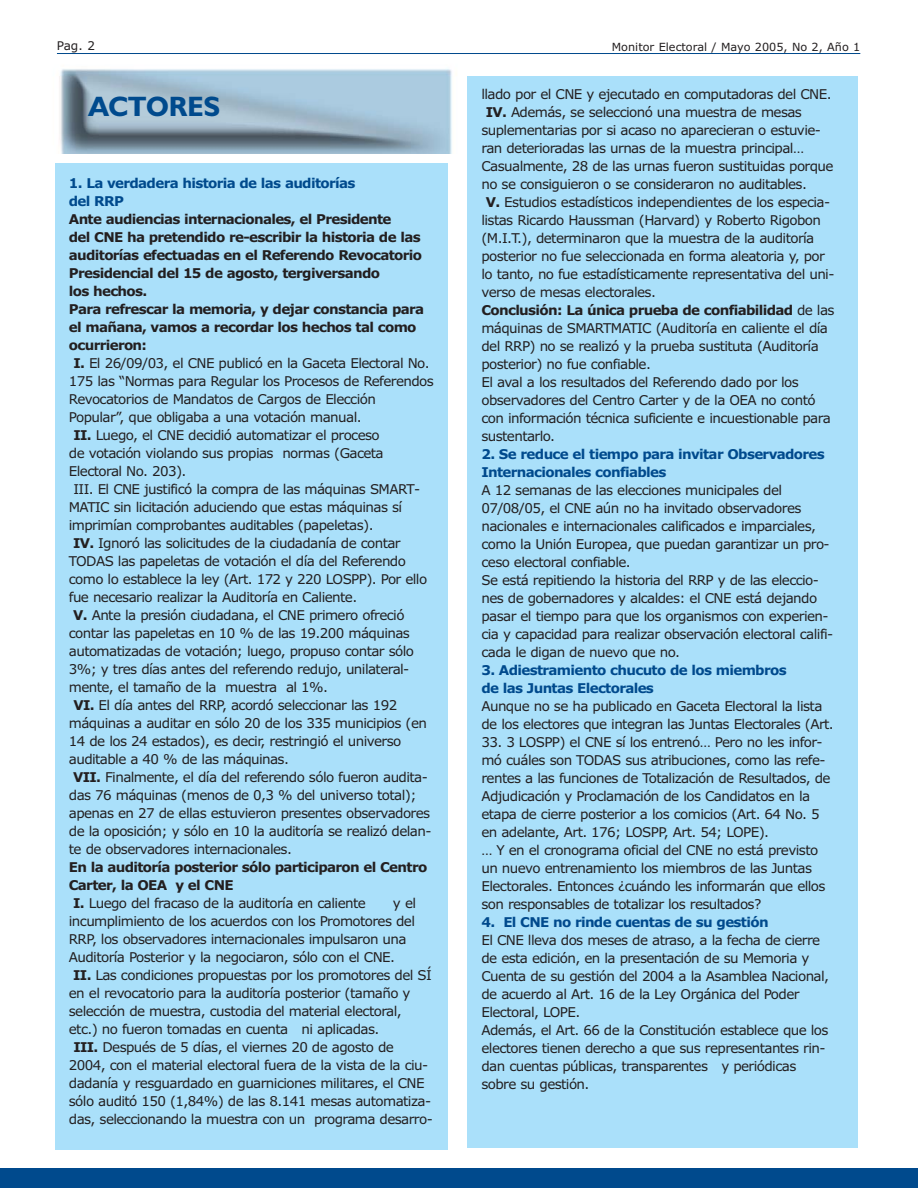
<style>
.page{position:relative;width:918px;height:1188px;background:#fff}
.page>*{position:absolute;margin:0;border:0;box-sizing:border-box;transform-origin:0 0}
.t1{font:700 28.2px "Humanist 521 BT";color:#004a8d}
.t2{font:13.5px/18px "Verdana";letter-spacing:-.045em;color:#231f20}
.t3{font:700 13.5px "Verdana";letter-spacing:-.05em;color:#231f20}
.t4{font:700 13.5px/18px "Verdana";letter-spacing:-.05em;color:#004a8d}
.t5{font:12px "Verdana";color:#231f20}
.t6{font:11.25px "Verdana";color:#231f20}
.s1{font-weight:700}
.s2{font-weight:400}
</style>
<div class="page">
<div style="left:56px;top:164px;width:392px;height:986px;background:#aae0fa"></div>
<img style="left:59px;top:69px;width:393px;height:84px">
<div style="left:0;top:1169px;width:918px;height:19px;background:#004a8d"></div>
<hr style="left:57px;top:53px;width:803px;height:1px;background:#004a8d">
<div style="left:467px;top:77px;width:390px;height:1071px;background:#aae0fa"></div>
<p class="t5" style="left:57px;top:41px;width:40px">Pag. 2</p>
<p class="t6" style="left:612px;top:42px;width:250px">Monitor Electoral / Mayo 2005, No 2, Año 1</p>
<h1 class="t1" style="left:89px;top:95px;width:133px">ACTORES</h1>
<p class="t4" style="left:69px;top:176px;width:288px">1. La verdadera historia de las auditorías del RRP</p>
<p class="t3" style="left:69px;top:214px;width:324px">Ante audiencias internacionales, el Presidente</p>
<p class="t3" style="left:69px;top:232px;width:353px">del CNE ha pretendido re-escribir la historia de las</p>
<p class="t3" style="left:69px;top:250px;width:355px">auditorías efectuadas en el Referendo Revocatorio</p>
<p class="t3" style="left:69px;top:268px;width:313px">Presidencial del 15 de agosto, tergiversando</p>
<p class="t3" style="left:69px;top:286px;width:80px">los hechos.</p>
<p class="t3" style="left:69px;top:304px;width:357px">Para refrescar la memoria, y dejar constancia para</p>
<p class="t3" style="left:69px;top:322px;width:349px">el mañana, vamos a recordar los hechos tal como</p>
<p class="t3" style="left:69px;top:340px;width:80px">ocurrieron:</p>
<p class="t2" style="left:74px;top:356px;width:358px"><span class="s1">I.</span> El 26/09/03, el CNE publicó en la Gaceta Electoral No.</p>
<p class="t2" style="left:69px;top:374px;width:367px">175 las “Normas para Regular los Procesos de Referendos</p>
<p class="t2" style="left:69px;top:392px;width:309px">Revocatorios de Mandatos de Cargos de Elección</p>
<p class="t2" style="left:69px;top:410px;width:294px">Popular”, que obligaba a una votación manual.</p>
<p class="t2" style="left:74px;top:428px;width:308px"><span class="s1">II.</span> Luego, el CNE decidió automatizar el proceso</p>
<p class="t2" style="left:69px;top:446px;width:316px">de votación violando sus propias normas (Gaceta</p>
<p class="t2" style="left:69px;top:464px;width:119px">Electoral No. 203).</p>
<p class="t2" style="left:74px;top:482px;width:348px">III. El CNE justificó la compra de las máquinas SMART-</p>
<p class="t2" style="left:69px;top:500px;width:335px">MATIC sin licitación aduciendo que estas máquinas sí</p>
<p class="t2" style="left:69px;top:518px;width:306px">imprimían comprobantes auditables (papeletas).</p>
<p class="t2" style="left:73px;top:536px;width:329px"><span class="s1">IV.</span> Ignoró las solicitudes de la ciudadanía de contar</p>
<p class="t2" style="left:69px;top:554px;width:339px">TODAS las papeletas de votación el día del Referendo</p>
<p class="t2" style="left:69px;top:572px;width:360px">como lo establece la ley (Art. 172 y 220 LOSPP). Por ello</p>
<p class="t2" style="left:69px;top:590px;width:290px">fue necesario realizar la Auditoría en Caliente.</p>
<p class="t2" style="left:73px;top:608px;width:333px"><span class="s1">V.</span> Ante la presión ciudadana, el CNE primero ofreció</p>
<p class="t2" style="left:69px;top:626px;width:343px">contar las papeletas en 10 % de las 19.200 máquinas</p>
<p class="t2" style="left:69px;top:644px;width:347px">automatizadas de votación; luego, propuso contar sólo</p>
<p class="t2" style="left:69px;top:662px;width:342px">3%; y tres días antes del referendo redujo, unilateral-</p>
<p class="t2" style="left:69px;top:680px;width:261px">mente, el tamaño de la muestra al 1%.</p>
<p class="t2" style="left:74px;top:698px;width:325px"><span class="s1">VI.</span> El día antes del RRP, acordó seleccionar las 192</p>
<p class="t2" style="left:69px;top:716px;width:360px">máquinas a auditar en sólo 20 de los 335 municipios (en</p>
<p class="t2" style="left:69px;top:734px;width:334px">14 de los 24 estados), es decir, restringió el universo</p>
<p class="t2" style="left:69px;top:752px;width:222px">auditable a 40 % de las máquinas.</p>
<p class="t2" style="left:73px;top:770px;width:356px"><span class="s1">VII.</span> Finalmente, el día del referendo sólo fueron audita-</p>
<p class="t2" style="left:69px;top:788px;width:349px">das 76 máquinas (menos de 0,3 % del universo total);</p>
<p class="t2" style="left:69px;top:806px;width:363px">apenas en 27 de ellas estuvieron presentes observadores</p>
<p class="t2" style="left:69px;top:824px;width:364px">de la oposición; y sólo en 10 la auditoría se realizó delan-</p>
<p class="t2" style="left:69px;top:842px;width:225px">te de observadores internacionales.</p>
<p class="t3" style="left:69px;top:862px;width:360px">En la auditoría posterior sólo participaron el Centro</p>
<p class="t3" style="left:69px;top:880px;width:166px">Carter, la OEA y el CNE</p>
<p class="t2" style="left:73px;top:896px;width:294px"><span class="s1">I.</span> Luego del fracaso de la auditoría en caliente</p>
<p class="t2" style="left:393px;top:896px;width:25px">y el</p>
<p class="t2" style="left:69px;top:914px;width:348px">incumplimiento de los acuerdos con los Promotores del</p>
<p class="t2" style="left:69px;top:932px;width:339px">RRP, los observadores internacionales impulsaron una</p>
<p class="t2" style="left:69px;top:950px;width:328px">Auditoría Posterior y la negociaron, sólo con el CNE.</p>
<p class="t2" style="left:73px;top:968px;width:360px"><span class="s1">II.</span> Las condiciones propuestas por los promotores del SÍ</p>
<p class="t2" style="left:69px;top:986px;width:343px">en el revocatorio para la auditoría posterior (tamaño y</p>
<p class="t2" style="left:69px;top:1004px;width:334px">selección de muestra, custodia del material electoral,</p>
<p class="t2" style="left:69px;top:1022px;width:312px">etc.) no fueron tomadas en cuenta ni aplicadas.</p>
<p class="t2" style="left:74px;top:1040px;width:322px"><span class="s1">III.</span> Después de 5 días, el viernes 20 de agosto de</p>
<p class="t2" style="left:69px;top:1058px;width:361px">2004, con el material electoral fuera de la vista de la ciu-</p>
<p class="t2" style="left:69px;top:1076px;width:357px">dadanía y resguardado en guarniciones militares, el CNE</p>
<p class="t2" style="left:69px;top:1094px;width:364px">sólo auditó 150 (1,84%) de las 8.141 mesas automatiza-</p>
<p class="t2" style="left:69px;top:1112px;width:365px">das, seleccionando la muestra con un programa desarro-</p>
<p class="t2" style="left:481px;top:86px;width:352px">llado por el CNE y ejecutado en computadoras del CNE.</p>
<p class="t2" style="left:486px;top:104px;width:318px"><span class="s1">IV.</span> Además, se seleccionó una muestra de mesas</p>
<p class="t2" style="left:481px;top:122px;width:341px">suplementarias por si acaso no aparecieran o estuvie-</p>
<p class="t2" style="left:481px;top:140px;width:324px">ran deterioradas las urnas de la muestra principal…</p>
<p class="t2" style="left:481px;top:158px;width:354px">Casualmente, 28 de las urnas fueron sustituidas porque</p>
<p class="t2" style="left:481px;top:176px;width:327px">no se consiguieron o se consideraron no auditables.</p>
<p class="t2" style="left:486px;top:194px;width:346px"><span class="s1">V.</span> Estudios estadísticos independientes de los especia-</p>
<p class="t2" style="left:481px;top:212px;width:341px">listas Ricardo Haussman (Harvard) y Roberto Rigobon</p>
<p class="t2" style="left:481px;top:230px;width:334px">(M.I.T.), determinaron que la muestra de la auditoría</p>
<p class="t2" style="left:481px;top:248px;width:345px">posterior no fue seleccionada en forma aleatoria y, por</p>
<p class="t2" style="left:481px;top:266px;width:355px">lo tanto, no fue estadísticamente representativa del uni-</p>
<p class="t2" style="left:481px;top:284px;width:176px">verso de mesas electorales.</p>
<p class="t3" style="left:481px;top:304px;width:355px">Conclusión: La única prueba de confiabilidad <span class="s2">de las</span></p>
<p class="t2" style="left:481px;top:320px;width:348px">máquinas de SMARTMATIC (Auditoría en caliente el día</p>
<p class="t2" style="left:481px;top:338px;width:339px">del RRP) no se realizó y la prueba sustituta (Auditoría</p>
<p class="t2" style="left:481px;top:356px;width:171px">posterior) no fue confiable.</p>
<p class="t2" style="left:481px;top:374px;width:319px">El aval a los resultados del Referendo dado por los</p>
<p class="t2" style="left:481px;top:392px;width:336px">observadores del Centro Carter y de la OEA no contó</p>
<p class="t2" style="left:481px;top:410px;width:351px">con información técnica suficiente e incuestionable para</p>
<p class="t2" style="left:481px;top:428px;width:75px">sustentarlo.</p>
<p class="t4" style="left:481px;top:446px;width:345px">2. Se reduce el tiempo para invitar Observadores<br>Internacionales confiables</p>
<p class="t2" style="left:481px;top:482px;width:353px">A 12 semanas de las elecciones municipales del 07/08/05, el CNE aún no ha invitado observadores nacionales e internacionales calificados e imparciales, como la Unión Europea, que puedan garantizar un pro&shy;ceso electoral confiable.<br>Se está repitiendo la historia del RRP y de las eleccio&shy;nes de gobernadores y alcaldes: el CNE está dejando pasar el tiempo para que los organismos con experien&shy;cia y capacidad para realizar observación electoral califi&shy;cada le digan de nuevo que no.</p>
<p class="t4" style="left:481px;top:662px;width:307px">3. Adiestramiento chucuto de los miembros de las Juntas Electorales</p>
<p class="t2" style="left:481px;top:698px;width:354px">Aunque no se ha publicado en Gaceta Electoral la lista de los electores que integran las Juntas Electorales (Art.</p>
<p class="t2" style="left:481px;top:734px;width:351px">33. 3 LOSPP) el CNE sí los entrenó… Pero no les infor&shy;mó cuáles son TODAS sus atribuciones, como las refe&shy;rentes a las funciones de Totalización de Resultados, de Adjudicación y Proclamación de los Candidatos en la etapa de cierre posterior a los comicios (Art. 64 No. 5 en adelante, Art. 176; LOSPP, Art. 54; LOPE).<br>… Y en el cronograma oficial del CNE no está previsto un nuevo entrenamiento los miembros de las Juntas Electorales. Entonces ¿cuándo les informarán que ellos son responsables de totalizar los resultados?</p>
<p class="t4" style="left:481px;top:914px;width:289px">4. El CNE no rinde cuentas de su gestión</p>
<p class="t2" style="left:481px;top:932px;width:349px">El CNE lleva dos meses de atraso, a la fecha de cierre de esta edición, en la presentación de su Memoria y Cuenta de su gestión del 2004 a la Asamblea Nacional, de acuerdo al Art. 16 de la Ley Orgánica del Poder Electoral, LOPE.<br>Además, el Art. 66 de la Constitución establece que los electores tienen derecho a que sus representantes rin&shy;dan cuentas públicas, transparentes y periódicas sobre su gestión.</p>
</div>
